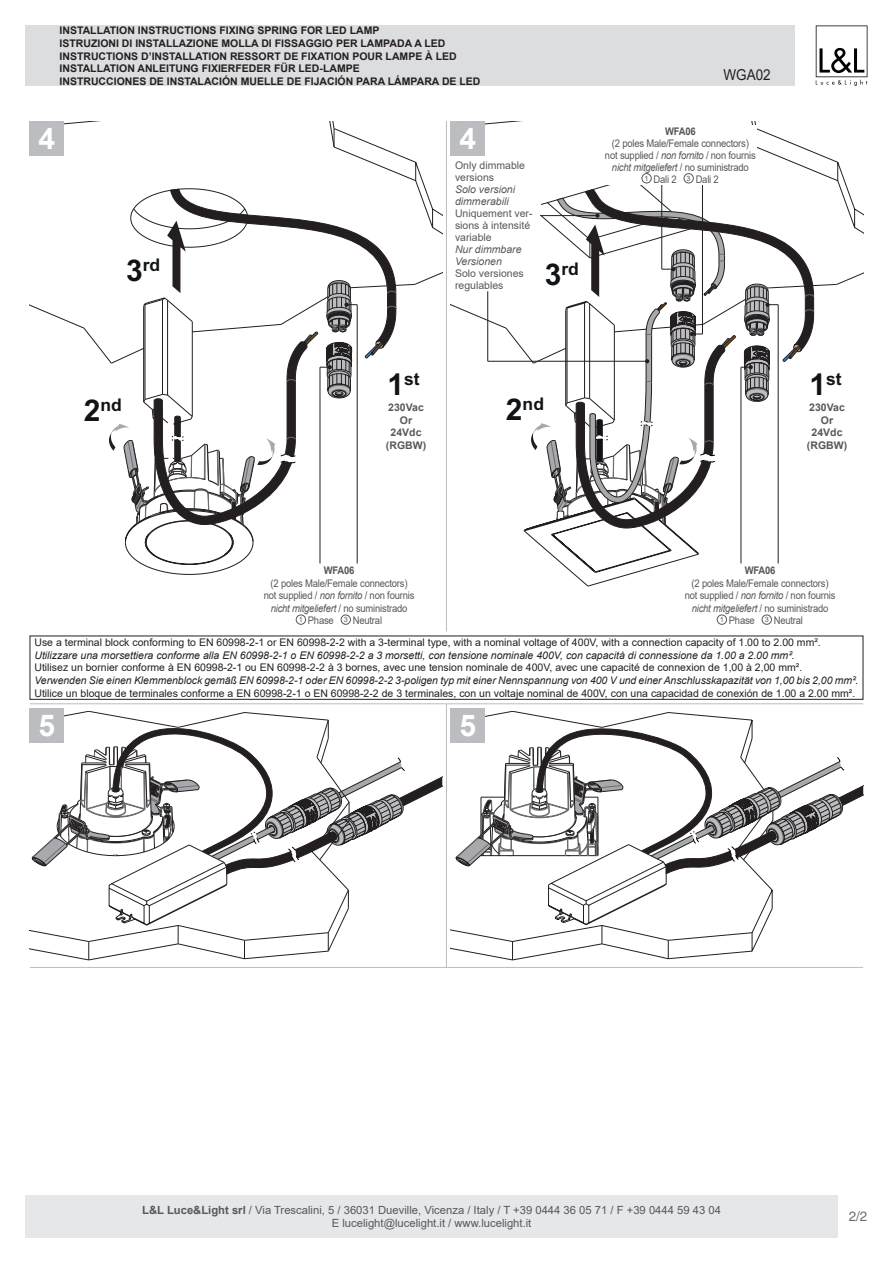
<style>
.page{position:relative;width:893px;height:1263px;background:#fff}
.page>*{position:absolute;margin:0;border:0;box-sizing:border-box;transform-origin:0 0}
.t1{font:700 30px "Arial";color:#fff}
.t2{font:700 17.55px "Arial";color:#111416}
.t3{font:15px "Arial";color:#231f20;scale:.9 1}
.t4{font:13.5px "Helvetica LT Std";color:#6c6d70}
.t5{font:11.25px/12.8px "Arial";color:#57585a;text-align:center}
.t6{font:10.5px "Arial";color:#231f20}
.t7{font:italic 10.5px "Arial";color:#231f20}
.t8{font:700 10.5px "Arial";color:#231f20}
.t9{font:10.5px "Arial";letter-spacing:-.02em;color:#57585a;scale:.9 1}
.t10{font:italic 10.5px "Arial";letter-spacing:-.02em;color:#57585a;scale:.9 1}
.t11{font:10.5px/12px "Arial";color:#57585a}
.t12{font:italic 10.5px/12px "Arial";color:#57585a}
.t13{font:700 10.5px/12.6px "Arial";color:#57585a;text-align:center}
.t14{font:700 10.5px "Arial";color:#57585a;scale:.9 1}
.t15{font:7.35px "Arial";color:#57585a}
.s1{font-size:30px}
.s2{font-style:italic}
.s3{font-style:normal}
.s4{font-weight:700}
</style>
<div class="page">
<div style="left:26px;top:1195px;width:812px;height:42px;background:#e6e7e9"></div>
<div style="left:26px;top:26px;width:769px;height:60px;background:#dcdddf"></div>
<svg style="left:816px;top:26px;width:51px;height:60px"></svg>
<svg style="left:451px;top:121px;width:412px;height:465px"></svg>
<div style="left:30px;top:121px;width:34px;height:34px;background:#bcbdc0"></div>
<div style="left:451px;top:121px;width:34px;height:34px;background:#bcbdc0"></div>
<div style="left:455px;top:159px;width:85px;height:132px;background:#fff"></div>
<div style="left:717px;top:615px;width:10px;height:9px;border:1px solid #57585a;border-radius:50%"></div>
<div style="left:762px;top:615px;width:9px;height:9px;border:1px solid #57585a;border-radius:50%"></div>
<svg style="left:84px;top:121px;width:312px;height:504px"></svg>
<hr style="left:488px;top:361px;width:159px;height:1px;background:#231f20">
<hr style="left:487px;top:291px;width:1px;height:70px;background:#231f20">
<svg style="left:506px;top:121px;width:308px;height:452px"></svg>
<hr style="left:702px;top:185px;width:1px;height:149px;background:#231f20">
<hr style="left:661px;top:185px;width:1px;height:84px;background:#231f20">
<hr style="left:30px;top:703px;width:833px;height:1px;background:#bcbdc0">
<hr style="left:30px;top:967px;width:833px;height:1px;background:#bcbdc0">
<hr style="left:446px;top:121px;width:1px;height:510px;background:#bcbdc0">
<hr style="left:446px;top:704px;width:1px;height:263px;background:#bcbdc0">
<svg style="left:64px;top:711px;width:257px;height:8px"></svg>
<svg style="left:30px;top:719px;width:412px;height:241px"></svg>
<svg style="left:451px;top:711px;width:294px;height:239px"></svg>
<svg style="left:456px;top:719px;width:407px;height:241px"></svg>
<div style="left:30px;top:708px;width:34px;height:34px;background:#bcbdc0"></div>
<div style="left:451px;top:708px;width:34px;height:34px;background:#bcbdc0"></div>
<p class="t8" style="left:60px;top:23px;width:321px">INSTALLATION INSTRUCTIONS FIXING SPRING FOR LED LAMP</p>
<p class="t8" style="left:60px;top:36px;width:387px">ISTRUZIONI DI INSTALLAZIONE MOLLA DI FISSAGGIO PER LAMPADA A LED</p>
<p class="t8" style="left:60px;top:49px;width:399px">INSTRUCTIONS D’INSTALLATION RESSORT DE FIXATION POUR LAMPE À LED</p>
<p class="t8" style="left:60px;top:61px;width:302px">INSTALLATION ANLEITUNG FIXIERFEDER FÜR LED-LAMPE</p>
<p class="t8" style="left:60px;top:74px;width:422px">INSTRUCCIONES DE INSTALACIÓN MUELLE DE FIJACIÓN PARA LÁMPARA DE LED</p>
<p class="t1" style="left:38px;top:117px;width:18px">4</p>
<p class="t1" style="left:459px;top:117px;width:18px">4</p>
<p class="t11" style="left:455px;top:159px;width:72px">Only dimmable versions</p>
<p class="t12" style="left:455px;top:184px;width:62px">Solo versioni dimmerabili</p>
<p class="t11" style="left:455px;top:207px;width:79px">Uniquement ver&shy;sions à intensité variable</p>
<p class="t12" style="left:455px;top:244px;width:68px">Nur dimmbare<br>Versionen</p>
<p class="t11" style="left:455px;top:267px;width:70px">Solo versiones regulables</p>
<p class="t2" style="left:126px;top:253px;width:36px"><span class="s1">3</span>rd</p>
<p class="t2" style="left:545px;top:256px;width:36px"><span class="s1">3</span>rd</p>
<p class="t3" style="left:723px;top:64px;width:54px">WGA02</p>
<p class="t14" style="left:665px;top:124px;width:36px">WFA06</p>
<p class="t9" style="left:612px;top:136px;width:154px">(2 poles Male/Female connectors)</p>
<p class="t9" style="left:605px;top:148px;width:169px">not supplied / <span class="s2">non fornito</span> / non fournis</p>
<p class="t10" style="left:612px;top:161px;width:153px">nicht mitgeliefert <span class="s3">/ no suministrado</span></p>
<p class="t15" style="left:645px;top:173px;width:6px">1</p>
<p class="t9" style="left:654px;top:172px;width:27px">Dali 2</p>
<p class="t15" style="left:687px;top:173px;width:6px">3</p>
<p class="t9" style="left:696px;top:172px;width:27px">Dali 2</p>
<p class="t2" style="left:84px;top:392px;width:40px"><span class="s1">2</span>nd</p>
<p class="t2" style="left:387px;top:367px;width:34px"><span class="s1">1</span>st</p>
<p class="t13" style="left:388px;top:401px;width:37px">230Vac</p>
<p class="t13" style="left:400px;top:414px;width:14px">Or</p>
<p class="t13" style="left:386px;top:427px;width:42px">24Vdc (RGBW)</p>
<p class="t2" style="left:506px;top:391px;width:40px"><span class="s1">2</span>nd</p>
<p class="t2" style="left:810px;top:366px;width:34px"><span class="s1">1</span>st</p>
<p class="t13" style="left:809px;top:401px;width:37px">230Vac</p>
<p class="t13" style="left:821px;top:414px;width:14px">Or</p>
<p class="t13" style="left:807px;top:427px;width:42px">24Vdc (RGBW)</p>
<p class="t14" style="left:324px;top:563px;width:36px">WFA06</p>
<p class="t9" style="left:271px;top:576px;width:154px">(2 poles Male/Female connectors)</p>
<p class="t9" style="left:264px;top:588px;width:169px">not supplied / <span class="s2">non fornito</span> / non fournis</p>
<p class="t10" style="left:271px;top:601px;width:153px">nicht mitgeliefert <span class="s3">/ no suministrado</span></p>
<p class="t15" style="left:299px;top:615px;width:6px">1</p>
<p class="t9" style="left:308px;top:613px;width:30px">Phase</p>
<p class="t15" style="left:344px;top:615px;width:6px">3</p>
<p class="t9" style="left:353px;top:613px;width:34px">Neutral</p>
<p class="t14" style="left:745px;top:563px;width:36px">WFA06</p>
<p class="t9" style="left:692px;top:576px;width:154px">(2 poles Male/Female connectors)</p>
<p class="t9" style="left:685px;top:588px;width:169px">not supplied / <span class="s2">non fornito</span> / non fournis</p>
<p class="t10" style="left:692px;top:601px;width:153px">nicht mitgeliefert <span class="s3">/ no suministrado</span></p>
<p class="t15" style="left:720px;top:615px;width:6px">1</p>
<p class="t9" style="left:729px;top:613px;width:30px">Phase</p>
<p class="t15" style="left:765px;top:615px;width:6px">3</p>
<p class="t9" style="left:774px;top:613px;width:34px">Neutral</p>
<p class="t6" style="left:34px;top:635px;width:788px">Use a terminal block conforming to EN 60998-2-1 or EN 60998-2-2 with a 3-terminal type, with a nominal voltage of 400V, with a connection capacity of 1.00 to 2.00 mm².</p>
<p class="t7" style="left:34px;top:648px;width:762px">Utilizzare una morsettiera conforme alla EN 60998-2-1 o EN 60998-2-2 a 3 morsetti, con tensione nominale 400V, con capacità di connessione da 1.00 a 2.00 mm².</p>
<p class="t6" style="left:34px;top:660px;width:769px">Utilisez un bornier conforme à EN 60998-2-1 ou EN 60998-2-2 à 3 bornes, avec une tension nominale de 400V, avec une capacité de connexion de 1,00 à 2,00 mm².</p>
<p class="t7" style="left:34px;top:674px;width:825px">Verwenden Sie einen Klemmenblock gemäß EN 60998-2-1 oder EN 60998-2-2 3-poligen typ mit einer Nennspannung von 400 V und einer Anschlusskapazität von 1,00 bis 2,00 mm².</p>
<p class="t6" style="left:34px;top:686px;width:822px">Utilice un bloque de terminales conforme a EN 60998-2-1 o EN 60998-2-2 de 3 terminales, con un voltaje nominal de 400V, con una capacidad de conexión de 1.00 a 2.00 mm².</p>
<p class="t1" style="left:38px;top:704px;width:18px">5</p>
<p class="t1" style="left:459px;top:704px;width:18px">5</p>
<p class="t5" style="left:142px;top:1203px;width:580px"><span class="s4">L&amp;L Luce&amp;Light srl</span> / Via Trescalini, 5 / 36031 Dueville, Vicenza / Italy / T +39 0444 36 05 71 / F +39 0444 59 43 04<br>E lucelight@lucelight.it / www.lucelight.it</p>
<p class="t4" style="left:849px;top:1208px;width:20px">2/2</p>
</div>
